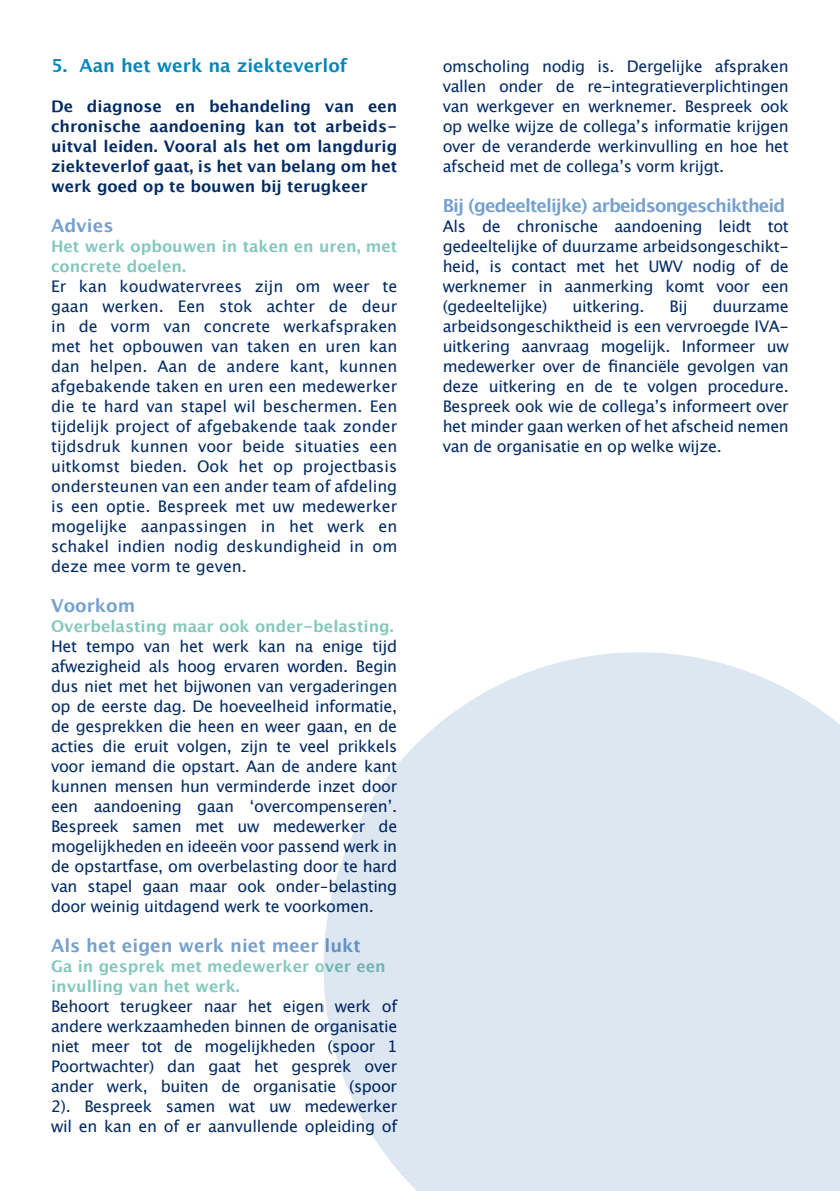
<style>
.page{position:relative;width:840px;height:1191px;background:#fff}
.page>*{position:absolute;margin:0;border:0;box-sizing:border-box;transform-origin:0 0}
.t1{font:700 18px "Lucida Grande";letter-spacing:-.05em;color:#73a0ce}
.t2{font:700 18px "Lucida Grande";color:#73a0ce}
.t3{font:700 18px "Lucida Grande";color:#0085bd}
.t4{font:16px/20px "Lucida Grande";letter-spacing:-.02em;color:#002a64;text-align:justify}
.t5{font:700 16px/20px "Lucida Grande";color:#002a64;text-align:justify}
.t6{font:700 16px/20px "Lucida Grande";color:#82c7bb}
</style>
<div class="page">
<svg style="left:323px;top:652px;width:516px;height:539px;background:#e0e9f3"></svg>
<p class="t3" style="left:51px;top:51px;width:297px">5. Aan het werk na ziekteverlof</p>
<p class="t5" style="left:51px;top:96px;width:347px">De diagnose en behandeling van een chronische aandoening kan tot arbeids&shy;uitval leiden. Vooral als het om langdurig ziekteverlof gaat, is het van belang om het werk goed op te bouwen bij terugkeer</p>
<p class="t1" style="left:51px;top:211px;width:64px">Advies</p>
<p class="t6" style="left:51px;top:236px;width:347px">Het werk opbouwen in taken en uren, met concrete doelen.</p>
<p class="t4" style="left:51px;top:276px;width:347px">Er kan koudwatervrees zijn om weer te gaan werken. Een stok achter de deur in de vorm van concrete werkafspraken met het opbouwen van taken en uren kan dan helpen. Aan de andere kant, kunnen afgebakende taken en uren een medewerker die te hard van stapel wil beschermen. Een tijdelijk project of afgebakende taak zonder tijdsdruk kunnen voor beide situaties een uitkomst bieden. Ook het op projectbasis ondersteunen van een ander team of afdeling is een optie. Bespreek met uw medewerker mogelijke aanpassingen in het werk en schakel indien nodig deskundigheid in om deze mee vorm te geven.</p>
<p class="t2" style="left:51px;top:591px;width:86px">Voorkom</p>
<p class="t6" style="left:51px;top:616px;width:344px">Overbelasting maar ook onder-belasting.</p>
<p class="t4" style="left:51px;top:636px;width:347px">Het tempo van het werk kan na enige tijd afwezigheid als hoog ervaren worden. Begin dus niet met het bijwonen van vergaderingen op de eerste dag. De hoeveelheid informatie, de gesprekken die heen en weer gaan, en de acties die eruit volgen, zijn te veel prikkels voor iemand die opstart. Aan de andere kant kunnen mensen hun verminderde inzet door een aandoening gaan ‘overcompenseren’.<br>Bespreek samen met uw medewerker de mogelijkheden en ideeën voor passend werk in de opstartfase, om overbelasting door te hard van stapel gaan maar ook onder-belasting door weinig uitdagend werk te voorkomen.</p>
<p class="t2" style="left:51px;top:931px;width:311px">Als het eigen werk niet meer lukt</p>
<p class="t6" style="left:51px;top:956px;width:336px">Ga in gesprek met medewerker over een invulling van het werk.</p>
<p class="t4" style="left:51px;top:996px;width:347px">Behoort terugkeer naar het eigen werk of andere werkzaamheden binnen de organisatie niet meer tot de mogelijkheden (spoor 1<br>Poortwachter) dan gaat het gesprek over ander werk, buiten de organisatie (spoor 2). Bespreek samen wat uw medewerker wil en kan en of er aanvullende opleiding of</p>
<p class="t4" style="left:442px;top:56px;width:347px">omscholing nodig is. Dergelijke afspraken vallen onder de re-integratieverplichtingen van werkgever en werknemer. Bespreek ook op welke wijze de collega’s informatie krijgen over de veranderde werkinvulling en hoe het afscheid met de collega’s vorm krijgt.</p>
<p class="t1" style="left:442px;top:191px;width:344px">Bij (gedeeltelijke) arbeidsongeschiktheid</p>
<p class="t4" style="left:442px;top:216px;width:347px">Als de chronische aandoening leidt tot gedeeltelijke of duurzame arbeidsongeschikt&shy;heid, is contact met het UWV nodig of de werknemer in aanmerking komt voor een (gedeeltelijke)</p>
<p class="t4" style="left:442px;top:296px;width:347px;text-indent:270px">duurzame arbeidsongeschiktheid is een vervroegde IVA&shy;uitkering aanvraag mogelijk. Informeer uw medewerker over de financiële gevolgen van deze uitkering en de te volgen procedure.<br>Bespreek ook wie de collega’s informeert over het minder gaan werken of het afscheid nemen van de organisatie en op welke wijze.</p>
<p class="t4" style="left:572px;top:296px;width:74px">uitkering.</p>
<p class="t4" style="left:669px;top:296px;width:20px">Bij</p>
</div>
